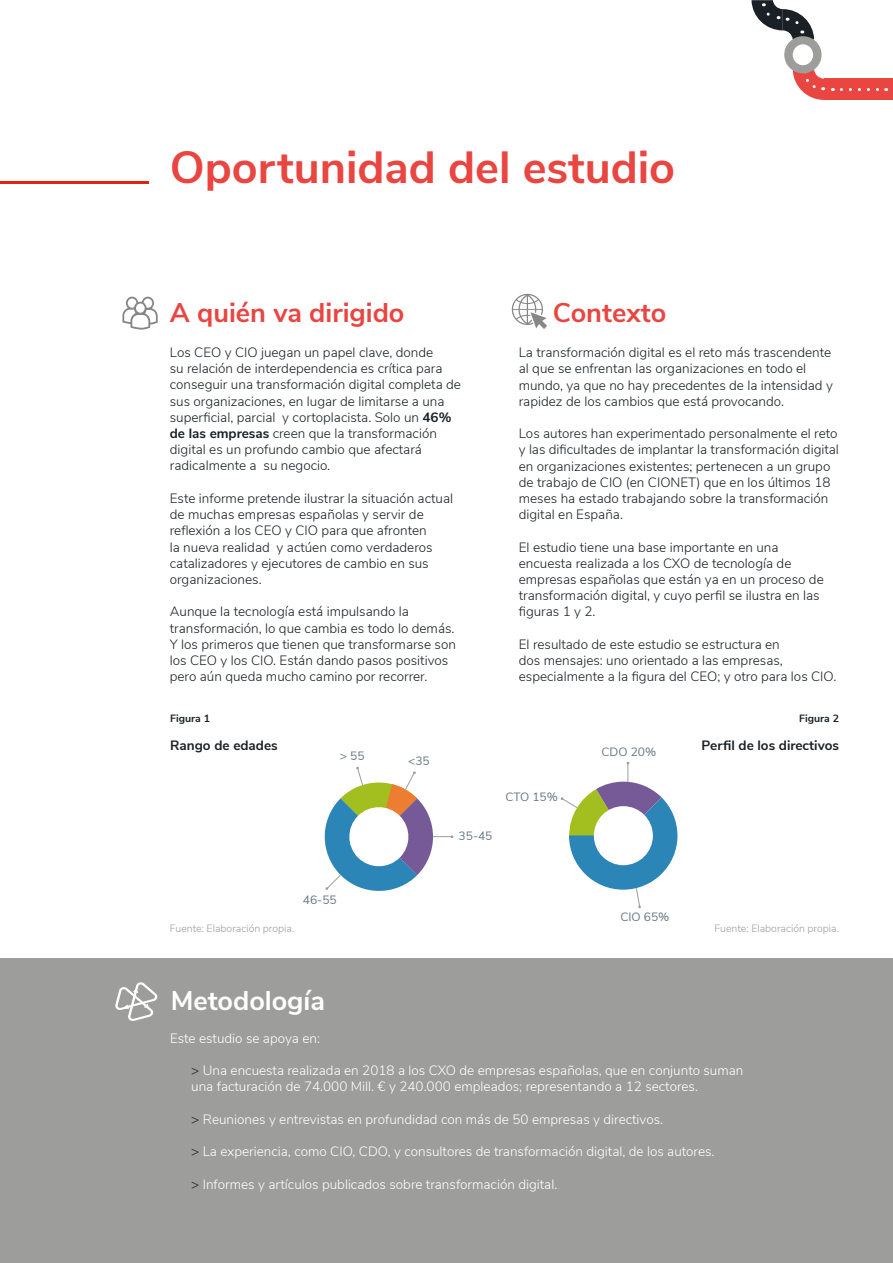
<style>
.page{position:relative;width:893px;height:1263px;background:#fff}
.page>*{position:absolute;margin:0;border:0;box-sizing:border-box;transform-origin:0 0}
.t1{font:700 45px "Nunito Sans";color:#e94541}
.t2{font:700 27px "Nunito Sans";color:#e94541}
.t3{font:700 27px "Nunito Sans";color:#fff}
.t4{font:300 13.5px/16.2px "Nunito Sans";color:#1a2025}
.t5{font:300 13.5px/16.2px "Nunito Sans";color:#fff}
.t6{font:700 13.5px "Nunito Sans";color:#1a2025}
.t7{font:12px "Nunito Sans";color:#657783}
.t8{font:300 10.5px "Nunito Sans";color:#9d9d9c}
.t9{font:700 10.5px "Nunito Sans";color:#1a2025}
.s1{font-weight:700}
.s2{color:#1a2025}
</style>
<div class="page">
<div style="left:0;top:959px;width:893px;height:304px;background:#9d9d9c"></div>
<svg style="left:122px;top:297px;width:36px;height:33px"></svg>
<svg style="left:512px;top:294px;width:35px;height:35px"></svg>
<svg style="left:324px;top:766px;width:129px;height:125px"></svg>
<svg style="left:561px;top:762px;width:116px;height:146px"></svg>
<div style="left:594px;top:806px;width:59px;height:59px;background:#fff;border-radius:50%"></div>
<svg style="left:115px;top:982px;width:43px;height:39px"></svg>
<hr style="left:0;top:181px;width:149px;height:2px;background:#e41f13">
<div style="left:824px;top:79px;width:69px;height:21px;background:#e94541"></div>
<svg style="left:793px;top:70px;width:31px;height:30px"></svg>
<svg style="left:841px;top:88px;width:46px;height:3px"></svg>
<svg style="left:751px;top:0;width:63px;height:39px"></svg>
<div style="left:784px;top:36px;width:37px;height:37px;background:#9d9d9c;border-radius:50%"></div>
<div style="left:793px;top:44px;width:20px;height:21px;background:#fff;border-radius:50%"></div>
<h1 class="t1" style="left:170px;top:134px;width:507px">Oportunidad del estudio</h1>
<h2 class="t2" style="left:170px;top:293px;width:236px">A quién va dirigido</h2>
<h2 class="t2" style="left:553px;top:293px;width:115px">Contexto</h2>
<p class="t4" style="left:170px;top:343px;width:293px">Los CEO y CIO juegan un papel clave, donde<br>su relación de interdependencia es crítica para conseguir una transformación digital completa de sus organizaciones, en lugar de limitarse a una superficial, parcial y cortoplacista. Solo un <span class="s1">46% de las empresas</span> creen que la transformación digital es un profundo cambio que afectará radicalmente a su negocio.</p>
<p class="t4" style="left:170px;top:489px;width:285px">Este informe pretende ilustrar la situación actual de muchas empresas españolas y servir de reflexión a los CEO y CIO para que afronten<br>la nueva realidad y actúen como verdaderos catalizadores y ejecutores de cambio en sus organizaciones.</p>
<p class="t4" style="left:170px;top:603px;width:288px">Aunque la tecnología está impulsando la transformación, lo que cambia es todo lo demás.<br>Y los primeros que tienen que transformarse son los CEO y los CIO. Están dando pasos positivos pero aún queda mucho camino por recorrer.</p>
<p class="t4" style="left:519px;top:343px;width:316px">La transformación digital es el reto más trascendente al que se enfrentan las organizaciones en todo el mundo, ya que no hay precedentes de la intensidad y rapidez de los cambios que está provocando.</p>
<p class="t4" style="left:519px;top:424px;width:322px">Los autores han experimentado personalmente el reto y las dificultades de implantar la transformación digital en organizaciones existentes; pertenecen a un grupo de trabajo de CIO (en CIONET) que en los últimos 18 meses ha estado trabajando sobre la transformación digital en España.</p>
<p class="t4" style="left:519px;top:538px;width:306px">El estudio tiene una base importante en una encuesta realizada a los CXO de tecnología de empresas españolas que están ya en un proceso de transformación digital, y cuyo perfil se ilustra en las figuras 1 y 2.</p>
<p class="t4" style="left:519px;top:635px;width:319px">El resultado de este estudio se estructura en<br>dos mensajes: uno orientado a las empresas, especialmente a la figura del CEO; y otro para los CIO.</p>
<p class="t9" style="left:170px;top:710px;width:41px">Figura 1</p>
<p class="t9" style="left:799px;top:710px;width:41px">Figura 2</p>
<p class="t6" style="left:170px;top:735px;width:109px">Rango de edades</p>
<p class="t6" style="left:702px;top:735px;width:139px">Perfil de los directivos</p>
<p class="t7" style="left:601px;top:743px;width:56px">CDO 20%</p>
<p class="t7" style="left:340px;top:747px;width:26px">&gt; 55</p>
<p class="t7" style="left:408px;top:752px;width:23px">&lt;35</p>
<p class="t8" style="left:170px;top:921px;width:126px">Fuente: Elaboración propia.</p>
<p class="t7" style="left:303px;top:891px;width:35px">46-55</p>
<p class="t7" style="left:459px;top:827px;width:35px">35-45</p>
<p class="t7" style="left:505px;top:787px;width:54px">CTO 15%</p>
<p class="t7" style="left:620px;top:908px;width:51px">CIO 65%</p>
<p class="t8" style="left:714px;top:921px;width:126px">Fuente: Elaboración propia.</p>
<h2 class="t3" style="left:171px;top:981px;width:156px">Metodología</h2>
<p class="t5" style="left:170px;top:1029px;width:151px">Este estudio se apoya en:</p>
<p class="t5" style="left:191px;top:1061px;width:554px"><span class="s2">&gt;</span> Una encuesta realizada en 2018 a los CXO de empresas españolas, que en conjunto suman una facturación de 74.000 Mill. € y 240.000 empleados; representando a 12 sectores.</p>
<p class="t5" style="left:191px;top:1110px;width:473px"><span class="s2">&gt;</span> Reuniones y entrevistas en profundidad con más de 50 empresas y directivos.</p>
<p class="t5" style="left:191px;top:1142px;width:525px"><span class="s2">&gt;</span> La experiencia, como CIO, CDO, y consultores de transformación digital, de los autores.</p>
<p class="t5" style="left:191px;top:1175px;width:368px"><span class="s2">&gt;</span> Informes y artículos publicados sobre transformación digital.</p>
</div>
